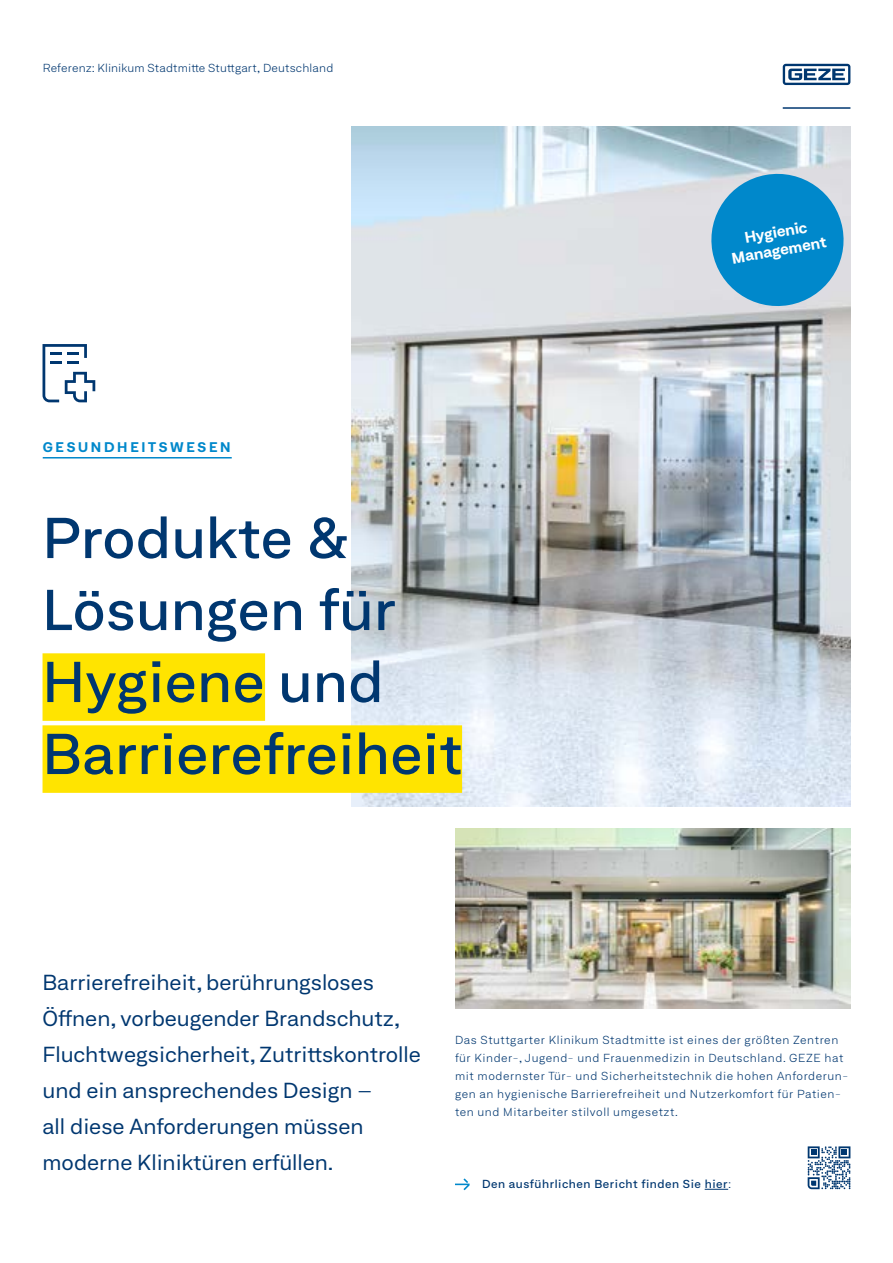
<style>
.page{position:relative;width:893px;height:1263px;background:#fff}
.page>*{position:absolute;margin:0;border:0;box-sizing:border-box;transform-origin:0 0}
.t1{font:500 expanded 55.5px/72px "Neufile Grotesk";letter-spacing:.01em;color:#003770}
.t2{font:expanded 21px/36px "Neufile Grotesk";color:#003770}
.t3{font:700 expanded 15px/18px "Neufile Grotesk";color:#fff;text-align:center}
.t4{font:700 expanded 13.5px "Neufile Grotesk";letter-spacing:.2em;color:#0088cb}
.t5{font:300 expanded 11.25px/18px "Neufile Grotesk";letter-spacing:.05em;color:#003770}
.t6{font:300 expanded 11.25px "Neufile Grotesk";letter-spacing:.015em;color:#003770}
.t7{font:500 expanded 11.25px "Neufile Grotesk";letter-spacing:.05em;color:#003770}
.s1{font-weight:300}
</style>
<div class="page">
<img style="left:352px;top:126px;width:498px;height:680px">
<div style="left:43px;top:653px;width:222px;height:68px;background:#ffe400"></div>
<div style="left:43px;top:725px;width:419px;height:68px;background:#ffe400"></div>
<svg style="left:705px;top:1189px;width:23px;height:1px"></svg>
<svg style="left:455px;top:1178px;width:15px;height:12px"></svg>
<svg style="left:808px;top:1146px;width:42px;height:43px"></svg>
<svg style="left:43px;top:344px;width:52px;height:58px"></svg>
<svg style="left:706px;top:169px;width:143px;height:142px;background:#46a2d1"></svg>
<hr style="left:43px;top:457px;width:189px;height:1px;background:#0088cb">
<img style="left:455px;top:828px;width:395px;height:180px">
<svg style="left:783px;top:64px;width:67px;height:21px"></svg>
<hr style="left:783px;top:107px;width:67px;height:2px;background:#003770">
<p class="t6" style="left:43px;top:61px;width:292px">Referenz: Klinikum Stadtmitte Stuttgart, Deutschland</p>
<p class="t4" style="left:43px;top:438px;width:189px">GESUNDHEITSWESEN</p>
<h1 class="t1" style="left:43px;top:501px;width:421px">Produkte &amp;<br>Lösungen für<br>Hygiene und<br>Barrierefreiheit</h1>
<h3 class="t3" style="left:727px;top:231px;width:97px;rotate:-10deg">Hygienic<br>Management</h3>
<h2 class="t2" style="left:43px;top:964px;width:380px">Barrierefreiheit, berührungsloses Öffnen, vorbeugender Brandschutz, Fluchtwegsicherheit, Zutrittskontrolle und ein ansprechendes Design –<br>all diese Anforderungen müssen moderne Kliniktüren erfüllen.</h2>
<p class="t5" style="left:455px;top:1031px;width:395px">Das Stuttgarter Klinikum Stadtmitte ist eines der größten Zentren für Kinder-, Jugend- und Frauenmedizin in Deutschland. GEZE hat mit modernster Tür- und Sicherheitstechnik die hohen Anforderun&shy;gen an hygienische Barrierefreiheit und Nutzerkomfort für Patien&shy;ten und Mitarbeiter stilvoll umgesetzt.</p>
<p class="t7" style="left:482px;top:1177px;width:251px">Den ausführlichen Bericht finden Sie hier<span class="s1">:</span></p>
</div>
